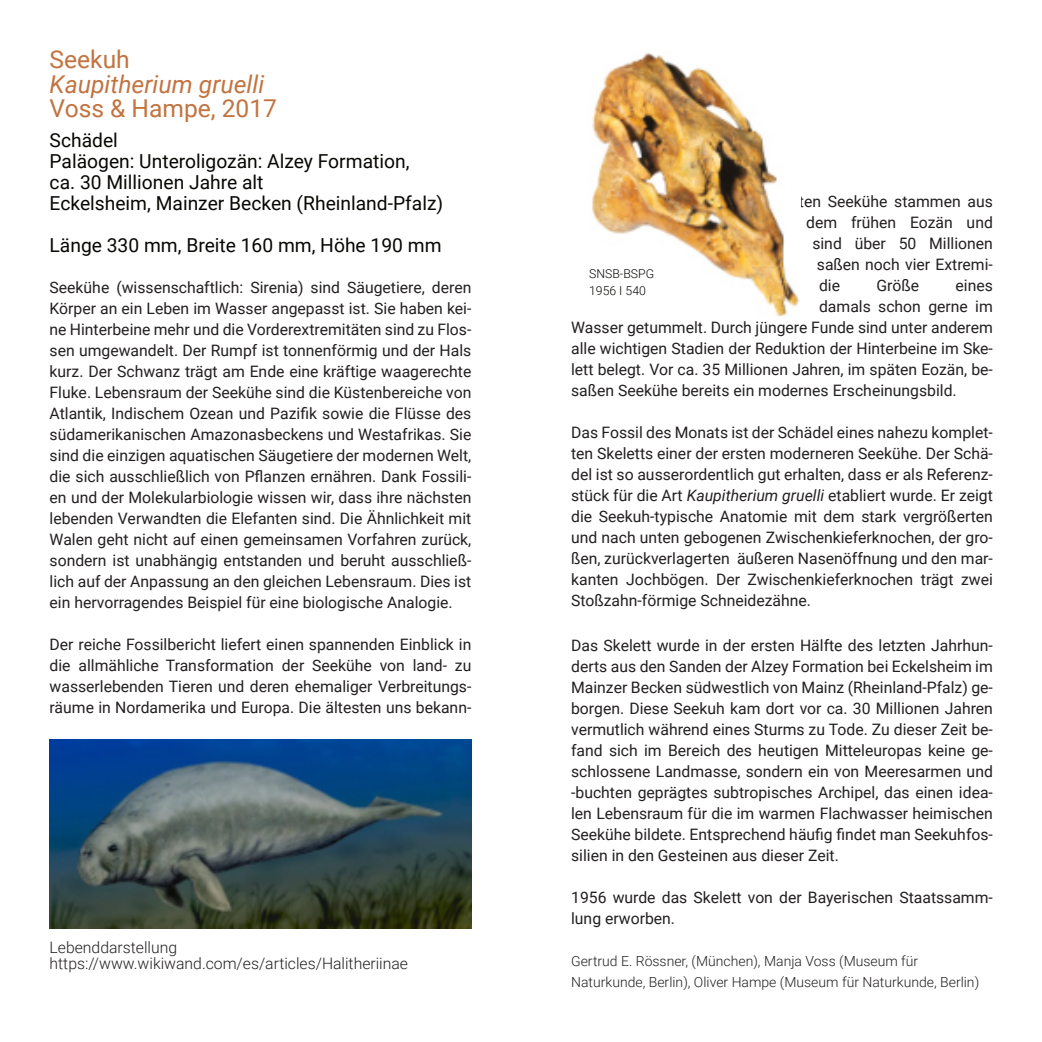
<style>
.page{position:relative;width:1042px;height:1042px;background:#fff}
.page>*{position:absolute;margin:0;border:0;box-sizing:border-box;transform-origin:0 0}
.t1{font:24.5px "Roboto";color:#c2733f}
.t2{font:italic 24.5px "Roboto";color:#c2733f}
.t3{font:19.25px/21px "Roboto";color:#080704}
.t4{font:15.75px/21px "Roboto";color:#231f20;text-align:justify}
.t5{font:300 15.75px/15.8px "Roboto";color:#231f20}
.t6{font:300 13.83px/21px "Roboto";color:#231f20}
.t7{font:300 12.25px/17.5px "Roboto";color:#080704}
.s1{font-style:italic}
</style>
<div class="page">
<img style="left:50px;top:739px;width:421px;height:189px">
<img style="left:592px;top:52px;width:208px;height:265px">
<h1 class="t1" style="left:50px;top:50px;width:82px">Seekuh</h1>
<h1 class="t2" style="left:50px;top:74px;width:216px">Kaupitherium gruelli</h1>
<h1 class="t1" style="left:50px;top:99px;width:229px">Voss &amp; Hampe, 2017</h1>
<p class="t3" style="left:50px;top:132px;width:395px">Schädel<br>Paläogen: Unteroligozän: Alzey Formation,<br>ca. 30 Millionen Jahre alt<br>Eckelsheim, Mainzer Becken (Rheinland-Pfalz)</p>
<p class="t3" style="left:50px;top:237px;width:393px">Länge 330 mm, Breite 160 mm, Höhe 190 mm</p>
<p class="t4" style="left:50px;top:279px;width:423px">Seekühe (wissenschaftlich: Sirenia) sind Säugetiere, deren Körper an ein Leben im Wasser angepasst ist. Sie haben kei‐ ne Hinterbeine mehr und die Vorderextremitäten sind zu Flos‐ sen umgewandelt. Der Rumpf ist tonnenförmig und der Hals kurz. Der Schwanz trägt am Ende eine kräftige waagerechte Fluke. Lebensraum der Seekühe sind die Küstenbereiche von Atlantik, Indischem Ozean und Pazifik sowie die Flüsse des südamerikanischen Amazonasbeckens und Westafrikas. Sie sind die einzigen aquatischen Säugetiere der modernen Welt, die sich ausschließlich von Pflanzen ernähren. Dank Fossili‐ en und der Molekularbiologie wissen wir, dass ihre nächsten lebenden Verwandten die Elefanten sind. Die Ähnlichkeit mit Walen geht nicht auf einen gemeinsamen Vorfahren zurück, sondern ist unabhängig entstanden und beruht ausschließ‐ lich auf der Anpassung an den gleichen Lebensraum. Dies ist ein hervorragendes Beispiel für eine biologische Analogie.</p>
<p class="t4" style="left:50px;top:636px;width:423px">Der reiche Fossilbericht liefert einen spannenden Einblick in die allmähliche Transformation der Seekühe von land- zu wasserlebenden Tieren und deren ehemaliger Verbreitungs‐ räume in Nordamerika und Europa. Die ältesten uns bekann‐</p>
<p class="t5" style="left:50px;top:941px;width:360px">Lebenddarstellung https://www.wikiwand.com/es/articles/Halitheriinae</p>
<p class="t4" style="left:799px;top:193px;width:195px;text-align:right">ten Seekühe stammen aus dem frühen Eozän und sind über 50 Millionen</p>
<p class="t4" style="left:579px;top:256px;width:96px">Jahre alt, be‐</p>
<p class="t4" style="left:817px;top:256px;width:177px">saßen noch vier Extremi‐ die</p>
<p class="t7" style="left:589px;top:266px;width:66px">SNSB-BSPG<br>1956 I 540</p>
<p class="t4" style="left:876px;top:277px;width:44px">Größe</p>
<p class="t4" style="left:955px;top:277px;width:39px">eines</p>
<p class="t4" style="left:819px;top:298px;width:175px">damals schon gerne im</p>
<p class="t4" style="left:571px;top:319px;width:423px">Wasser getummelt. Durch jüngere Funde sind unter anderem</p>
<p class="t4" style="left:571px;top:340px;width:423px">alle wichtigen Stadien der Reduktion der Hinterbeine im Ske‐</p>
<p class="t4" style="left:571px;top:361px;width:423px">lett belegt. Vor ca. 35 Millionen Jahren, im späten Eozän, be‐</p>
<p class="t4" style="left:571px;top:382px;width:387px">saßen Seekühe bereits ein modernes Erscheinungsbild.</p>
<p class="t4" style="left:571px;top:424px;width:423px">Das Fossil des Monats ist der Schädel eines nahezu komplet‐ ten Skeletts einer der ersten moderneren Seekühe. Der Schä‐ del ist so ausserordentlich gut erhalten, dass er als Referenz‐ stück für die Art <span class="s1">Kaupitherium gruelli</span> etabliert wurde. Er zeigt die Seekuh-typische Anatomie mit dem stark vergrößerten und nach unten gebogenen Zwischenkieferknochen, der gro‐ ßen, zurückverlagerten äußeren Nasenöffnung und den mar‐ kanten Jochbögen. Der Zwischenkieferknochen trägt zwei Stoßzahn-förmige Schneidezähne.</p>
<p class="t4" style="left:571px;top:637px;width:423px">Das Skelett wurde in der ersten Hälfte des letzten Jahrhun‐ derts aus den Sanden der Alzey Formation bei Eckelsheim im Mainzer Becken südwestlich von Mainz (Rheinland-Pfalz) ge‐ borgen. Diese Seekuh kam dort vor ca. 30 Millionen Jahren vermutlich während eines Sturms zu Tode. Zu dieser Zeit be‐ fand sich im Bereich des heutigen Mitteleuropas keine ge‐ schlossene Landmasse, sondern ein von Meeresarmen und -buchten geprägtes subtropisches Archipel, das einen idea‐ len Lebensraum für die im warmen Flachwasser heimischen Seekühe bildete. Entsprechend häufig findet man Seekuhfos‐ silien in den Gesteinen aus dieser Zeit.</p>
<p class="t4" style="left:571px;top:889px;width:423px">1956 wurde das Skelett von der Bayerischen Staatssamm‐ lung erworben.</p>
<p class="t6" style="left:571px;top:952px;width:409px">Gertrud E. Rössner, (München), Manja Voss (Museum für<br>Naturkunde, Berlin), Oliver Hampe (Museum für Naturkunde, Berlin)</p>
</div>
